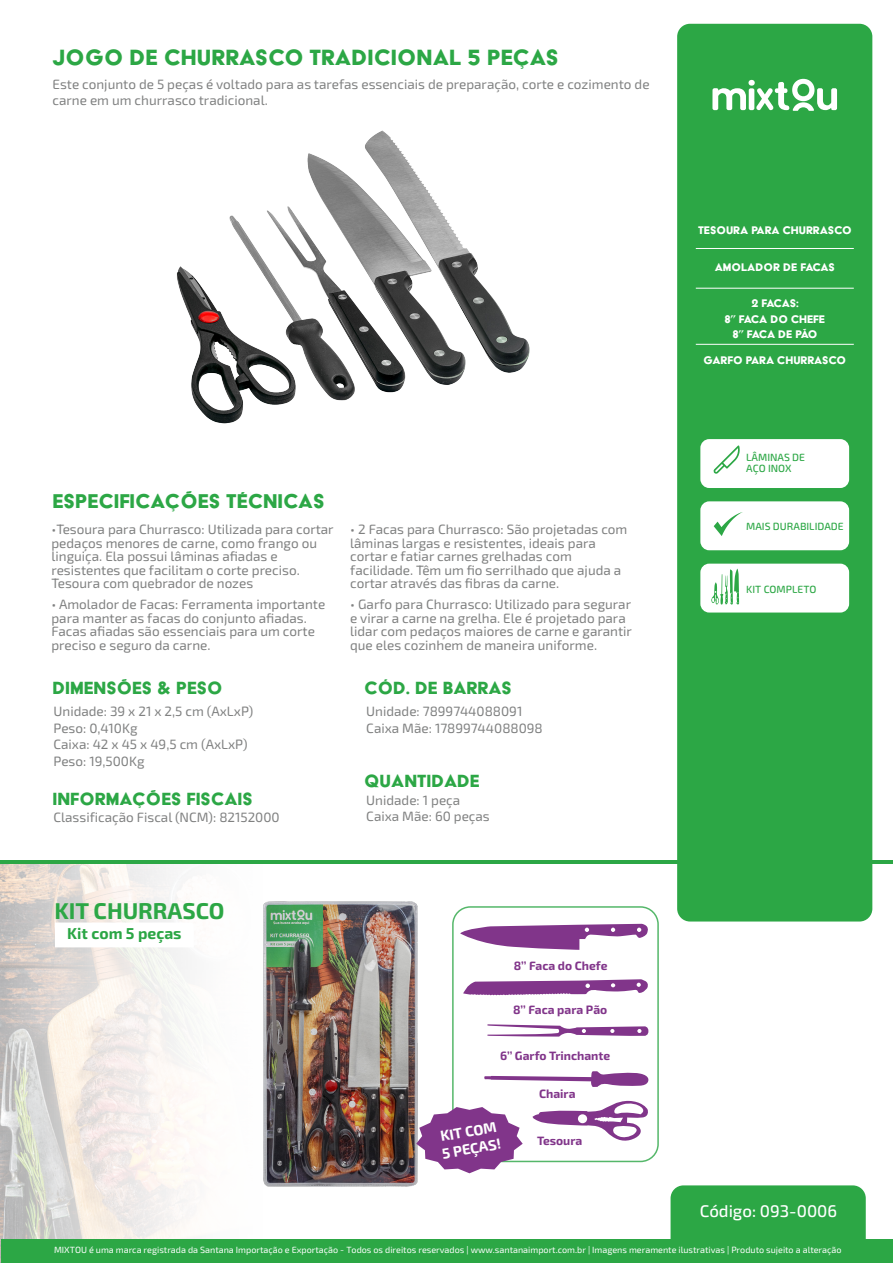
<style>
.page{position:relative;width:893px;height:1263px;background:#fff}
.page>*{position:absolute;margin:0;border:0;box-sizing:border-box;transform-origin:0 0}
.t1{font:25.5px "Acier BAT Text Solid";letter-spacing:.005em;color:#2ca745}
.t2{font:22.95px "Acier BAT Text Solid";color:#2ca745}
.t3{font:700 22.8px "Exo 2";color:#2ca745}
.t4{font:20.4px "Acier BAT Text Solid";color:#2ca745}
.t5{font:500 16.95px "Exo 2";color:#fff}
.t6{font:700 15.75px "Exo 2";color:#2ba645}
.t7{font:700 14.55px "Exo 2";color:#fff}
.t8{font:13.5px/13.5px "Exo 2";color:#808181}
.t9{font:12.75px "Acier BAT Text Solid";color:#fff}
.t10{font:12.75px/15.3px "Acier BAT Text Solid";letter-spacing:-.02em;color:#fff;text-align:center}
.t11{font:700 12.15px "Exo 2";color:#81358a}
.t12{font:500 10.5px "Exo Soft";color:#2ca745}
.t13{font:500 10.5px/10.6px "Exo 2";color:#2ca745}
.t14{font:9px "Exo 2";color:#fff}
</style>
<div class="page">
<svg style="left:0;top:860px;width:597px;height:383px"></svg>
<div style="left:671px;top:1185px;width:195px;height:54px;background:#2ca745"></div>
<div style="left:677px;top:24px;width:195px;height:897px;background:#2ca745;border-radius:13px"></div>
<hr style="left:1px;top:860px;width:892px;height:3px;background:#2ca745">
<hr style="left:696px;top:248px;width:158px;height:1px;background:#fff">
<hr style="left:696px;top:288px;width:158px;height:1px;background:#fff">
<hr style="left:696px;top:344px;width:158px;height:1px;background:#fff">
<div style="left:1px;top:1239px;width:892px;height:24px;background:#2ca745"></div>
<div style="left:700px;top:564px;width:149px;height:48px;background:#fff;border-radius:9px"></div>
<svg style="left:711px;top:569px;width:28px;height:36px"></svg>
<div style="left:700px;top:439px;width:149px;height:49px;background:#fff;border-radius:9px"></div>
<svg style="left:713px;top:445px;width:27px;height:29px"></svg>
<div style="left:700px;top:501px;width:149px;height:49px;background:#fff;border-radius:9px"></div>
<svg style="left:714px;top:512px;width:29px;height:24px"></svg>
<svg style="left:712px;top:79px;width:125px;height:32px"></svg>
<img style="left:260px;top:897px;width:162px;height:292px">
<img style="left:177px;top:130px;width:353px;height:294px">
<div style="left:453px;top:907px;width:205px;height:254px;background:#fff;border-radius:17px"></div>
<div style="left:452px;top:906px;width:207px;height:256px;border:2px solid #2ba645;border-radius:17px"></div>
<svg style="left:460px;top:924px;width:188px;height:26px"></svg>
<svg style="left:463px;top:979px;width:185px;height:16px"></svg>
<svg style="left:532px;top:1100px;width:116px;height:41px"></svg>
<svg style="left:416px;top:1107px;width:107px;height:66px"></svg>
<svg style="left:487px;top:1024px;width:162px;height:12px"></svg>
<svg style="left:55px;top:922px;width:139px;height:25px"></svg>
<svg style="left:484px;top:1071px;width:165px;height:16px"></svg>
<h1 class="t1" style="left:52px;top:44px;width:508px">JOGO DE CHURRASCO TRADICIONAL 5 PEÇAS</h1>
<p class="t8" style="left:52px;top:76px;width:599px;line-height:16.2px">Este conjunto de 5 peças é voltado para as tarefas essenciais de preparação, corte e cozimento de carne em um churrasco tradicional.</p>
<h2 class="t2" style="left:52px;top:489px;width:274px">ESPECIFICAÇÕES TÉCNICAS</h2>
<p class="t8" style="left:51px;top:522px;width:284px">•Tesoura para Churrasco: Utilizada para cortar pedaços menores de carne, como frango ou linguiça. Ela possui lâminas afiadas e resistentes que facilitam o corte preciso.<br>Tesoura com quebrador de nozes</p>
<p class="t8" style="left:51px;top:597px;width:275px">• Amolador de Facas: Ferramenta importante para manter as facas do conjunto afiadas.<br>Facas afiadas são essenciais para um corte preciso e seguro da carne.</p>
<h3 class="t4" style="left:52px;top:677px;width:172px">DIMENSÕES &amp; PESO</h3>
<p class="t8" style="left:54px;top:704px;width:201px;line-height:16.5px">Unidade: 39 x 21 x 2,5 cm (AxLxP)<br>Peso: 0,410Kg<br>Caixa: 42 x 45 x 49,5 cm (AxLxP)<br>Peso: 19,500Kg</p>
<h3 class="t4" style="left:52px;top:788px;width:202px">INFORMAÇÕES FISCAIS</h3>
<p class="t8" style="left:54px;top:811px;width:228px">Classificação Fiscal (NCM): 82152000</p>
<p class="t8" style="left:350px;top:522px;width:279px">• 2 Facas para Churrasco: São projetadas com lâminas largas e resistentes, ideais para cortar e fatiar carnes grelhadas com facilidade. Têm um fio serrilhado que ajuda a cortar através das fibras da carne.</p>
<p class="t8" style="left:350px;top:597px;width:283px">• Garfo para Churrasco: Utilizado para segurar e virar a carne na grelha. Ele é projetado para lidar com pedaços maiores de carne e garantir que eles cozinhem de maneira uniforme.</p>
<h3 class="t4" style="left:364px;top:677px;width:149px">CÓD. DE BARRAS</h3>
<p class="t8" style="left:366px;top:704px;width:178px;line-height:16.5px">Unidade: 7899744088091<br>Caixa Mãe: 17899744088098</p>
<h3 class="t4" style="left:364px;top:770px;width:117px">QUANTIDADE</h3>
<p class="t8" style="left:366px;top:792px;width:125px;line-height:16.5px">Unidade: 1 peça<br>Caixa Mãe: 60 peças</p>
<h3 class="t3" style="left:54px;top:897px;width:172px">KIT CHURRASCO</h3>
<p class="t6" style="left:67px;top:924px;width:116px">Kit com 5 peças</p>
<p class="t11" style="left:514px;top:958px;width:95px">8’’ Faca do Chefe</p>
<p class="t11" style="left:513px;top:1002px;width:96px">8’’ Faca para Pão</p>
<p class="t11" style="left:500px;top:1048px;width:112px">6’’ Garfo Trinchante</p>
<p class="t11" style="left:539px;top:1086px;width:38px">Chaira</p>
<p class="t7" style="left:439px;top:1128px;width:58px;rotate:-10deg">KIT COM</p>
<p class="t7" style="left:441px;top:1145px;width:61px;rotate:-10deg">5 PEÇAS!</p>
<p class="t11" style="left:537px;top:1133px;width:47px">Tesoura</p>
<p class="t9" style="left:698px;top:223px;width:155px">TESOURA PARA CHURRASCO</p>
<p class="t9" style="left:715px;top:260px;width:122px">AMOLADOR DE FACAS</p>
<p class="t10" style="left:725px;top:296px;width:102px">2 FACAS:<br>8” FACA DO CHEFE<br>8” FACA DE PÃO</p>
<p class="t9" style="left:704px;top:354px;width:144px">GARFO PARA CHURRASCO</p>
<p class="t13" style="left:746px;top:452px;width:60px">LÂMINAS DE<br>AÇO INOX</p>
<p class="t12" style="left:746px;top:520px;width:99px">MAIS DURABILIDADE</p>
<p class="t12" style="left:746px;top:583px;width:72px">KIT COMPLETO</p>
<p class="t5" style="left:700px;top:1201px;width:139px">Código: 093-0006</p>
<p class="t14" style="left:54px;top:1245px;width:789px">MIXTOU é uma marca registrada da Santana Importação e Exportação - Todos os direitos reservados | www.santanaimport.com.br | Imagens meramente ilustrativas | Produto sujeito a alteração</p>
</div>
